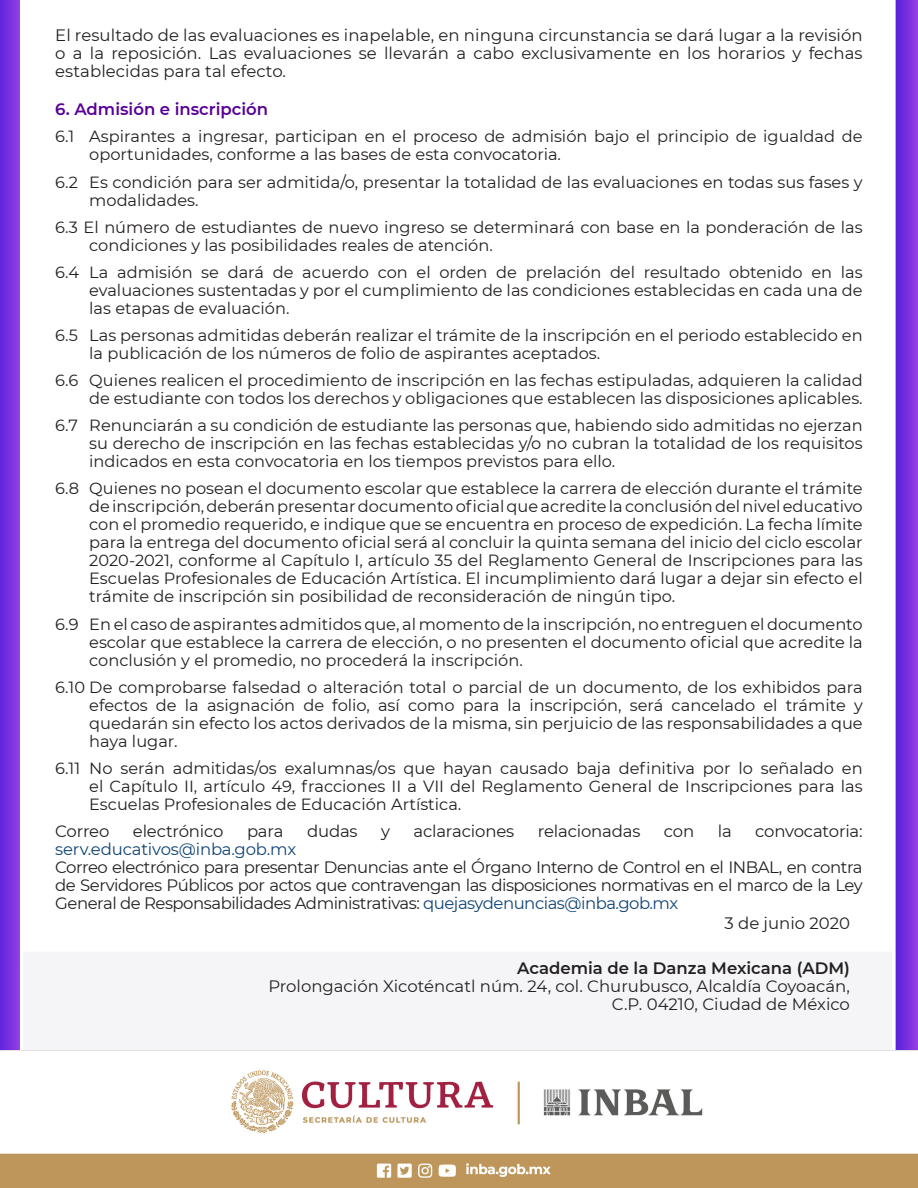
<style>
.page{position:relative;width:918px;height:1188px;background:#fff}
.page>*{position:absolute;margin:0;border:0;box-sizing:border-box;transform-origin:0 0}
.Body_Text{font:16.5px/18px "Montserrat";letter-spacing:-.01em;color:#231f20;text-align:justify}
.Body_Text-2{font:600 16.5px "Montserrat";color:#231f20}
.Body_Text-3{font:16.5px "Montserrat";letter-spacing:-.01em;color:#0f4475}
.Heading_2{font:600 16.5px "Montserrat";color:#580097}
.Body_Text-4{font:16.2px/18px "Montserrat";color:#231f20;text-align:justify}
.s1{color:#0f4475}
</style>
<div class="page">
<div style="left:0;top:0;width:20px;height:1051px;background:linear-gradient(to right,#6024dc,#923ee0)"></div>
<div style="left:23px;top:952px;width:869px;height:102px;background:#f5f5f7"></div>
<div style="left:896px;top:0;width:22px;height:1053px;background:linear-gradient(to right,#5a21db,#923ee0)"></div>
<img style="left:0;top:1050px;width:918px;height:138px">
<p class="Body_Text" style="left:55px;top:26px;width:809px">El resultado de las evaluaciones es inapelable, en ninguna circunstancia se dará lugar a la revisión o a la reposición. Las evaluaciones se llevarán a cabo exclusivamente en los horarios y fechas establecidas para tal efecto.</p>
<p class="Heading_2" style="left:55px;top:98px;width:214px">6. Admisión e inscripción</p>
<p class="Body_Text-4" style="left:89px;top:127px;width:775px;text-indent:-34px">6.1 Aspirantes a ingresar, participan en el proceso de admisión bajo el principio de igualdad de oportunidades, conforme a las bases de esta convocatoria.</p>
<p class="Body_Text-4" style="left:89px;top:172px;width:775px;text-indent:-34px">6.2 Es condición para ser admitida/o, presentar la totalidad de las evaluaciones en todas sus fases y modalidades.</p>
<p class="Body_Text-4" style="left:89px;top:217px;width:775px;text-indent:-34px">6.3 El número de estudiantes de nuevo ingreso se determinará con base en la ponderación de las condiciones y las posibilidades reales de atención.</p>
<p class="Body_Text-4" style="left:89px;top:263px;width:775px;text-indent:-34px">6.4 La admisión se dará de acuerdo con el orden de prelación del resultado obtenido en las evaluaciones sustentadas y por el cumplimiento de las condiciones establecidas en cada una de las etapas de evaluación.</p>
<p class="Body_Text-4" style="left:89px;top:326px;width:775px;text-indent:-34px">6.5 Las personas admitidas deberán realizar el trámite de la inscripción en el periodo establecido en la publicación de los números de folio de aspirantes aceptados.</p>
<p class="Body_Text-4" style="left:55px;top:371px;width:809px;text-align:right">6.6 Quienes realicen el procedimiento de inscripción en las fechas estipuladas, adquieren la calidad de estudiante con todos los derechos y obligaciones que establecen las disposiciones aplicables.</p>
<p class="Body_Text-4" style="left:89px;top:416px;width:775px;text-indent:-34px">6.7 Renunciarán a su condición de estudiante las personas que, habiendo sido admitidas no ejerzan su derecho de inscripción en las fechas establecidas y/o no cubran la totalidad de los requisitos indicados en esta convocatoria en los tiempos previstos para ello.</p>
<p class="Body_Text-4" style="left:89px;top:479px;width:775px;text-indent:-34px">6.8 Quienes no posean el documento escolar que establece la carrera de elección durante el trámite de inscripción, deberán presentar documento oficial que acredite la conclusión del nivel educativo con el promedio requerido, e indique que se encuentra en proceso de expedición. La fecha límite para la entrega del documento oficial será al concluir la quinta semana del inicio del ciclo escolar 2020-2021, conforme al Capítulo I, artículo 35 del Reglamento General de Inscripciones para las Escuelas Profesionales de Educación Artística. El incumplimiento dará lugar a dejar sin efecto el trámite de inscripción sin posibilidad de reconsideración de ningún tipo.</p>
<p class="Body_Text-4" style="left:89px;top:614px;width:775px;text-indent:-34px">6.9 En el caso de aspirantes admitidos que, al momento de la inscripción, no entreguen el documento escolar que establece la carrera de elección, o no presenten el documento oficial que acredite la conclusión y el promedio, no procederá la inscripción.</p>
<p class="Body_Text-4" style="left:89px;top:677px;width:775px;text-indent:-34px">6.10 De comprobarse falsedad o alteración total o parcial de un documento, de los exhibidos para efectos de la asignación de folio, así como para la inscripción, será cancelado el trámite y quedarán sin efecto los actos derivados de la misma, sin perjuicio de las responsabilidades a que haya lugar.</p>
<p class="Body_Text-4" style="left:89px;top:759px;width:775px;text-indent:-34px">6.11 No serán admitidas/os exalumnas/os que hayan causado baja definitiva por lo señalado en el Capítulo II, artículo 49, fracciones II a VII del Reglamento General de Inscripciones para las Escuelas Profesionales de Educación Artística.</p>
<p class="Body_Text" style="left:55px;top:822px;width:56px">Correo</p>
<p class="Body_Text" style="left:133px;top:822px;width:92px">electrónico</p>
<p class="Body_Text" style="left:247px;top:822px;width:38px">para</p>
<p class="Body_Text" style="left:307px;top:822px;width:52px">dudas</p>
<p class="Body_Text" style="left:381px;top:822px;width:10px">y</p>
<p class="Body_Text" style="left:414px;top:822px;width:102px">aclaraciones</p>
<p class="Body_Text" style="left:538px;top:822px;width:104px">relacionadas</p>
<p class="Body_Text" style="left:664px;top:822px;width:32px">con</p>
<p class="Body_Text" style="left:718px;top:822px;width:16px">la</p>
<p class="Body_Text" style="left:755px;top:822px;width:109px">convocatoria:</p>
<p class="Body_Text-3" style="left:55px;top:838px;width:242px">serv.educativos@inba.gob.mx</p>
<p class="Body_Text" style="left:55px;top:858px;width:809px">Correo electrónico para presentar Denuncias ante el Órgano Interno de Control en el INBAL, en contra de Servidores Públicos por actos que contravengan las disposiciones normativas en el marco de la Ley General de Responsabilidades Administrativas: <span class="s1">quejasydenuncias@inba.gob.mx</span></p>
<p class="Body_Text" style="left:725px;top:913px;width:127px">3 de junio 2020</p>
<p class="Body_Text-2" style="left:517px;top:957px;width:334px">Academia de la Danza Mexicana (ADM)</p>
<p class="Body_Text" style="left:268px;top:977px;width:583px">Prolongación Xicoténcatl núm. 24, col. Churubusco, Alcaldía Coyoacán,</p>
<p class="Body_Text" style="left:612px;top:995px;width:239px">C.P. 04210, Ciudad de México</p>
</div>
